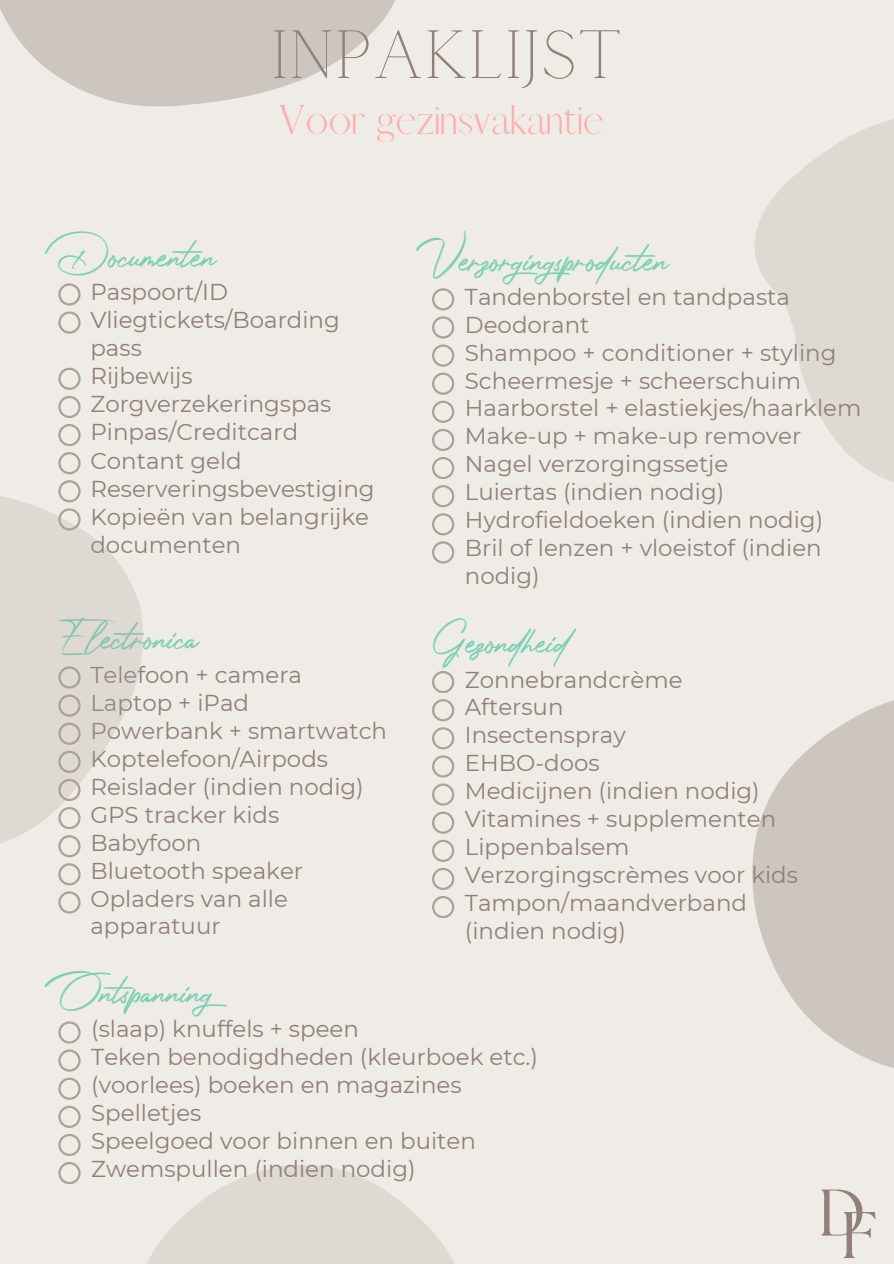
<style>
.page{position:relative;width:894px;height:1264px;background:#fff}
.page>*{position:absolute;margin:0;border:0;box-sizing:border-box;transform-origin:0 0}
.t1{font:67.5px "Calgary";color:#917f78}
.t2{font:45px "Photograph Signature";color:#7bd0b4}
.t3{font:37.5px "Afrah";color:#ffadad}
.t4{font:22.95px/27.9px "Montserrat";color:#917f78}
</style>
<div class="page">
<div style="left:0;top:0;width:893px;height:1263px;background:#efebe6"></div>
<svg style="left:58px;top:283px;width:22px;height:22px"></svg>
<svg style="left:58px;top:396px;width:22px;height:22px"></svg>
<svg style="left:58px;top:452px;width:22px;height:22px"></svg>
<svg style="left:58px;top:311px;width:22px;height:22px"></svg>
<svg style="left:58px;top:424px;width:22px;height:22px"></svg>
<svg style="left:58px;top:368px;width:22px;height:21px"></svg>
<svg style="left:58px;top:866px;width:22px;height:19px"></svg>
<svg style="left:58px;top:891px;width:22px;height:22px"></svg>
<svg style="left:58px;top:1021px;width:22px;height:22px"></svg>
<svg style="left:58px;top:1077px;width:22px;height:22px"></svg>
<svg style="left:58px;top:1049px;width:22px;height:22px"></svg>
<svg style="left:432px;top:288px;width:22px;height:22px"></svg>
<svg style="left:432px;top:401px;width:22px;height:21px"></svg>
<svg style="left:432px;top:344px;width:22px;height:22px"></svg>
<svg style="left:432px;top:457px;width:22px;height:22px"></svg>
<svg style="left:432px;top:316px;width:22px;height:22px"></svg>
<svg style="left:432px;top:429px;width:22px;height:22px"></svg>
<svg style="left:432px;top:372px;width:22px;height:22px"></svg>
<svg style="left:432px;top:485px;width:22px;height:22px"></svg>
<svg style="left:432px;top:513px;width:22px;height:22px"></svg>
<svg style="left:432px;top:541px;width:22px;height:22px"></svg>
<svg style="left:432px;top:671px;width:22px;height:22px"></svg>
<svg style="left:432px;top:783px;width:22px;height:22px"></svg>
<svg style="left:432px;top:727px;width:22px;height:22px"></svg>
<svg style="left:432px;top:839px;width:22px;height:22px"></svg>
<svg style="left:432px;top:699px;width:22px;height:22px"></svg>
<svg style="left:432px;top:811px;width:22px;height:22px"></svg>
<svg style="left:432px;top:755px;width:22px;height:22px"></svg>
<svg style="left:432px;top:868px;width:22px;height:21px"></svg>
<svg style="left:432px;top:896px;width:22px;height:21px"></svg>
<svg style="left:755px;top:119px;width:138px;height:363px;fill:#dfd9d4"></svg>
<svg style="left:752px;top:700px;width:141px;height:368px;fill:#cdc5c0"></svg>
<svg style="left:0;top:0;width:395px;height:107px;fill:#cdc5c0"></svg>
<svg style="left:58px;top:1105px;width:396px;height:158px"></svg>
<svg style="left:821px;top:1189px;width:54px;height:68px"></svg>
<svg style="left:0;top:480px;width:143px;height:386px;fill:#dfd9d4"></svg>
<p class="t1" style="left:271px;top:17px;width:353px">INPAKLIJST</p>
<p class="t3" style="left:279px;top:96px;width:325px">Voor gezinsvakantie</p>
<p class="t2" style="left:58px;top:216px;width:160px">Documenten</p>
<p class="t4" style="left:90px;top:277px;width:139px">Paspoort/ID</p>
<p class="t4" style="left:90px;top:305px;width:251px">Vliegtickets/Boarding pass</p>
<p class="t4" style="left:90px;top:362px;width:104px">Rijbewijs</p>
<p class="t4" style="left:90px;top:390px;width:242px">Zorgverzekeringspas</p>
<p class="t4" style="left:90px;top:418px;width:209px">Pinpas/Creditcard</p>
<p class="t4" style="left:90px;top:446px;width:153px">Contant geld</p>
<p class="t4" style="left:90px;top:474px;width:285px">Reserveringsbevestiging</p>
<p class="t4" style="left:90px;top:502px;width:280px">Kopieën van belangrijke documenten</p>
<p class="t2" style="left:432px;top:220px;width:238px">Verzorgingsproducten</p>
<p class="t4" style="left:464px;top:282px;width:326px">Tandenborstel en tandpasta</p>
<p class="t4" style="left:464px;top:310px;width:126px">Deodorant</p>
<p class="t4" style="left:464px;top:338px;width:373px">Shampoo + conditioner + styling</p>
<p class="t4" style="left:464px;top:366px;width:338px">Scheermesje + scheerschuim</p>
<p class="t4" style="left:464px;top:394px;width:398px">Haarborstel + elastiekjes/haarklem</p>
<p class="t4" style="left:464px;top:422px;width:338px">Make-up + make-up remover</p>
<p class="t4" style="left:464px;top:450px;width:265px">Nagel verzorgingssetje</p>
<p class="t4" style="left:464px;top:478px;width:261px">Luiertas (indien nodig)</p>
<p class="t4" style="left:464px;top:506px;width:360px">Hydrofieldoeken (indien nodig)</p>
<p class="t4" style="left:464px;top:534px;width:358px">Bril of lenzen + vloeistof (indien nodig)</p>
<p class="t2" style="left:58px;top:597px;width:142px">Electronica</p>
<p class="t2" style="left:432px;top:602px;width:139px">Gezondheid</p>
<p class="t4" style="left:90px;top:660px;width:213px">Telefoon + camera</p>
<h1 class="t4" style="left:90px;top:688px;width:160px">Laptop + iPad</h1>
<p class="t4" style="left:90px;top:716px;width:298px">Powerbank + smartwatch</p>
<h3 class="t4" style="left:90px;top:744px;width:239px">Koptelefoon/Airpods</h3>
<h2 class="t4" style="left:90px;top:772px;width:275px">Reislader (indien nodig)</h2>
<h2 class="t4" style="left:90px;top:800px;width:190px">GPS tracker kids</h2>
<p class="t4" style="left:90px;top:828px;width:112px">Babyfoon</p>
<p class="t4" style="left:90px;top:856px;width:214px">Bluetooth speaker</p>
<p class="t4" style="left:90px;top:884px;width:199px">Opladers van alle apparatuur</p>
<p class="t4" style="left:464px;top:665px;width:219px">Zonnebrandcrème</p>
<p class="t4" style="left:464px;top:693px;width:100px">Aftersun</p>
<p class="t4" style="left:464px;top:721px;width:162px">Insectenspray</p>
<p class="t4" style="left:464px;top:749px;width:136px">EHBO-doos</p>
<p class="t4" style="left:464px;top:777px;width:296px">Medicijnen (indien nodig)</p>
<p class="t4" style="left:464px;top:805px;width:313px">Vitamines + supplementen</p>
<p class="t4" style="left:464px;top:833px;width:166px">Lippenbalsem</p>
<p class="t4" style="left:464px;top:861px;width:334px">Verzorgingscrèmes voor kids</p>
<p class="t4" style="left:464px;top:888px;width:284px">Tampon/maandverband (indien nodig)</p>
<p class="t2" style="left:58px;top:952px;width:181px">Ontspanning</p>
<p class="t4" style="left:91px;top:1015px;width:269px">(slaap) knuffels + speen</p>
<p class="t4" style="left:91px;top:1043px;width:448px">Teken benodigdheden (kleurboek etc.)</p>
<h2 class="t4" style="left:91px;top:1071px;width:372px">(voorlees) boeken en magazines</h2>
<h2 class="t4" style="left:91px;top:1099px;width:112px">Spelletjes</h2>
<p class="t4" style="left:91px;top:1127px;width:386px">Speelgoed voor binnen en buiten</p>
<p class="t4" style="left:91px;top:1154px;width:326px">Zwemspullen (indien nodig)</p>
</div>
